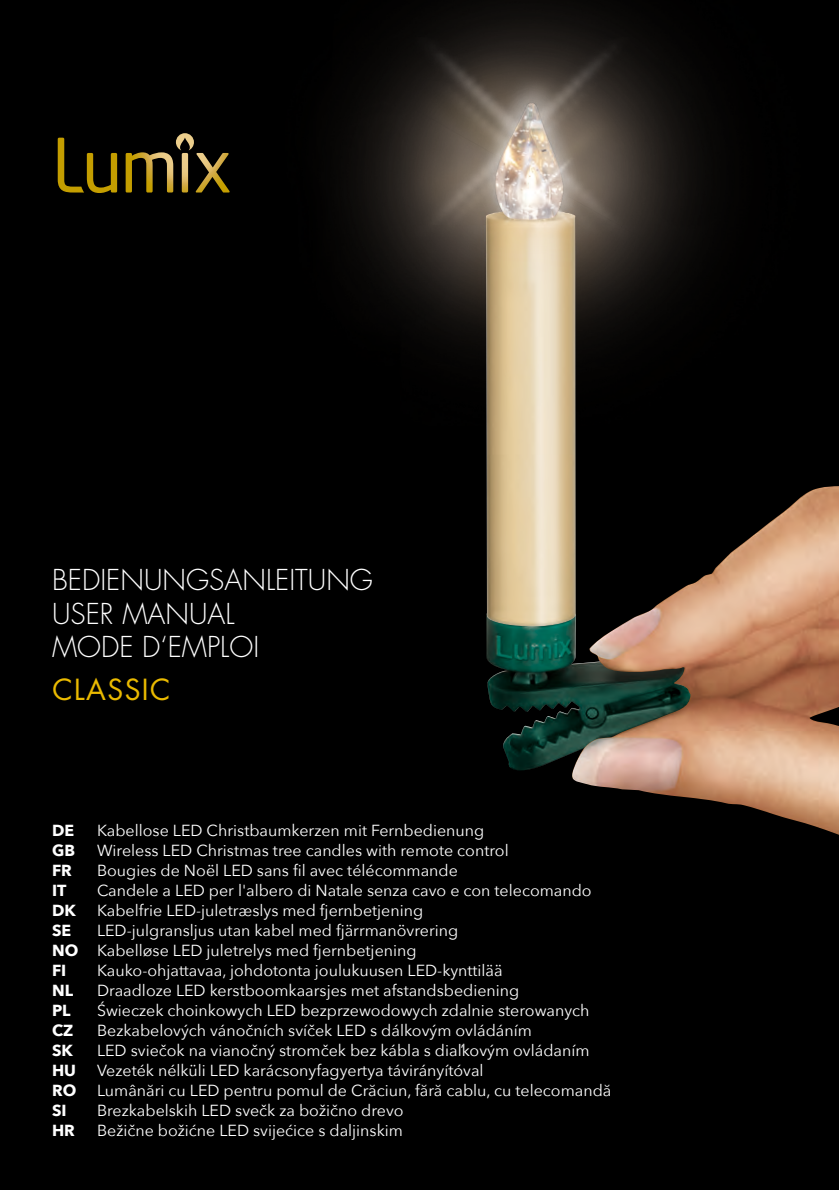
<style>
.page{position:relative;width:839px;height:1190px;background:#000}
.page>*{position:absolute;margin:0;border:0;box-sizing:border-box;transform-origin:0 0}
.t1{font:28.4px "Futura Std";letter-spacing:.05em;color:#eaba00}
.t2{font:300 28px "Futura Std";color:#fff}
.t3{font:16px "Avenir Next";color:#fff}
.t4{font:700 16px "Avenir Next";color:#fff}
</style>
<div class="page">
<svg style="left:126px;top:133px;width:104px;height:59px"></svg>
<svg style="left:58px;top:138px;width:59px;height:55px"></svg>
<img style="left:486px;top:628px;width:86px;height:142px">
<div style="left:481px;top:208px;width:99px;height:420px;background:#fff;opacity:.75"></div>
<img style="left:572px;top:486px;width:267px;height:349px">
<img style="left:341px;top:0;width:369px;height:425px">
<p class="t2" style="left:52px;top:563px;width:322px">BEDIENUNGSANLEITUNG</p>
<p class="t2" style="left:52px;top:596px;width:184px">USER MANUAL</p>
<p class="t2" style="left:52px;top:630px;width:209px">MODE D‘EMPLOI</p>
<p class="t1" style="left:52px;top:672px;width:120px">CLASSIC</p>
<p class="t4" style="left:52px;top:817px;width:24px">DE</p>
<p class="t4" style="left:52px;top:837px;width:24px">GB</p>
<p class="t4" style="left:52px;top:857px;width:21px">FR</p>
<p class="t4" style="left:52px;top:877px;width:16px">IT</p>
<p class="t4" style="left:52px;top:897px;width:25px">DK</p>
<p class="t4" style="left:52px;top:917px;width:21px">SE</p>
<p class="t4" style="left:52px;top:937px;width:28px">NO</p>
<p class="t4" style="left:52px;top:957px;width:16px">FI</p>
<p class="t4" style="left:52px;top:977px;width:23px">NL</p>
<p class="t4" style="left:52px;top:997px;width:20px">PL</p>
<p class="t4" style="left:52px;top:1017px;width:23px">CZ</p>
<p class="t4" style="left:52px;top:1037px;width:22px">SK</p>
<p class="t4" style="left:52px;top:1057px;width:26px">HU</p>
<p class="t4" style="left:52px;top:1077px;width:26px">RO</p>
<p class="t4" style="left:52px;top:1097px;width:16px">SI</p>
<p class="t4" style="left:52px;top:1117px;width:24px">HR</p>
<p class="t3" style="left:97px;top:817px;width:389px">Kabellose LED Christbaumkerzen mit Fernbedienung</p>
<p class="t3" style="left:97px;top:837px;width:413px">Wireless LED Christmas tree candles with remote control</p>
<p class="t3" style="left:97px;top:857px;width:362px">Bougies de Noël LED sans fil avec télécommande</p>
<p class="t3" style="left:97px;top:877px;width:496px">Candele a LED per l'albero di Natale senza cavo e con telecomando</p>
<p class="t3" style="left:97px;top:897px;width:328px">Kabelfrie LED-juletræslys med fjernbetjening</p>
<p class="t3" style="left:97px;top:917px;width:363px">LED-julgransljus utan kabel med fjärrmanövrering</p>
<p class="t3" style="left:97px;top:937px;width:321px">Kabelløse LED juletrelys med fjernbetjening</p>
<p class="t3" style="left:97px;top:957px;width:407px">Kauko-ohjattavaa, johdotonta joulukuusen LED-kynttilää</p>
<p class="t3" style="left:97px;top:977px;width:424px">Draadloze LED kerstboomkaarsjes met afstandsbediening</p>
<p class="t3" style="left:97px;top:997px;width:494px">Świeczek choinkowych LED bezprzewodowych zdalnie sterowanych</p>
<p class="t3" style="left:97px;top:1017px;width:436px">Bezkabelových vánočních svíček LED s dálkovým ovládáním</p>
<p class="t3" style="left:97px;top:1037px;width:494px">LED sviečok na vianočný stromček bez kábla s diaľkovým ovládaním</p>
<p class="t3" style="left:97px;top:1057px;width:388px">Vezeték nélküli LED karácsonyfagyertya távirányítóval</p>
<p class="t3" style="left:97px;top:1077px;width:516px">Lumânări cu LED pentru pomul de Crăciun, fără cablu, cu telecomandă</p>
<p class="t3" style="left:97px;top:1097px;width:308px">Brezkabelskih LED svečk za božično drevo</p>
<p class="t3" style="left:97px;top:1117px;width:307px">Bežične božićne LED svijećice s daljinskim</p>
</div>
